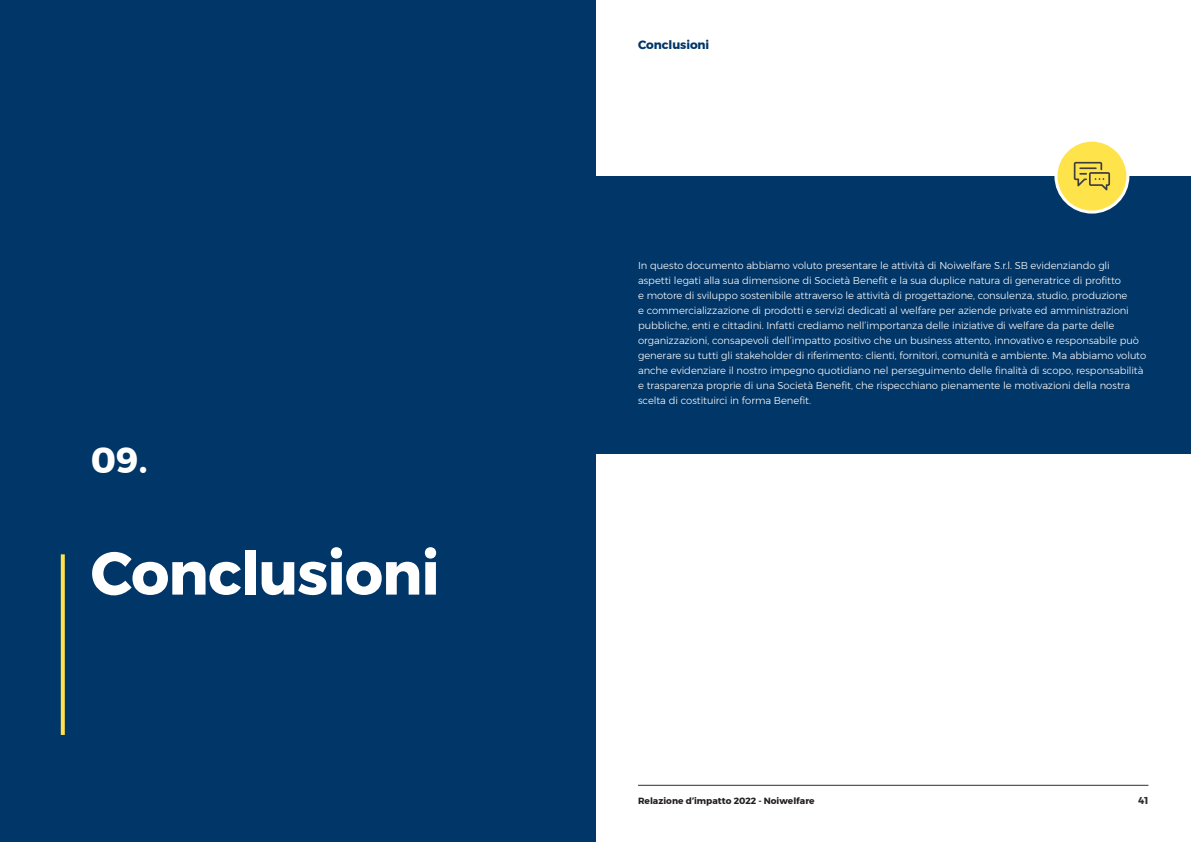
<style>
.page{position:relative;width:1191px;height:842px;background:#fff}
.page>*{position:absolute;margin:0;border:0;box-sizing:border-box;transform-origin:0 0}
.t1{font:700 60px "Montserrat";letter-spacing:-.02em;color:#fff}
.t2{font:700 36px "Montserrat";color:#fff}
.t3{font:700 12px "Montserrat";letter-spacing:-.005em;color:#003668}
.t4{font:300 10px/15px "Montserrat";letter-spacing:-.005em;color:#fff}
.t5{font:700 10px "Montserrat";color:#312f30}
.t6{font:700 9px "Montserrat";letter-spacing:.005em;color:#231f20}
</style>
<div class="page">
<hr style="left:638px;top:785px;width:510px;height:1px;background:#312f30">
<div style="left:0;top:0;width:595px;height:842px;background:#003668"></div>
<svg style="left:61px;top:554px;width:4px;height:181px"></svg>
<div style="left:587px;top:176px;width:604px;height:278px;background:#003668"></div>
<div style="left:1056px;top:140px;width:71px;height:72px;background:#ffe34b;border-radius:50%"></div>
<div style="left:1054px;top:139px;width:75px;height:75px;border:3px solid #fff;border-radius:50%"></div>
<svg style="left:1073px;top:162px;width:37px;height:28px"></svg>
<h2 class="t2" style="left:91px;top:431px;width:58px">09.</h2>
<h1 class="t1" style="left:91px;top:525px;width:351px">Conclusioni</h1>
<p class="t3" style="left:638px;top:36px;width:73px">Conclusioni</p>
<p class="t4" style="left:638px;top:258px;width:509px">In questo documento abbiamo voluto presentare le attività di Noiwelfare S.r.l. SB evidenziando gli<br>aspetti legati alla sua dimensione di Società Benefit e la sua duplice natura di generatrice di profitto<br>e motore di sviluppo sostenibile attraverso le attività di progettazione, consulenza, studio, produzione<br>e commercializzazione di prodotti e servizi dedicati al welfare per aziende private ed amministrazioni pubbliche, enti e cittadini. Infatti crediamo nell’importanza delle iniziative di welfare da parte delle organizzazioni, consapevoli dell’impatto positivo che un business attento, innovativo e responsabile può generare su tutti gli stakeholder di riferimento: clienti, fornitori, comunità e ambiente. Ma abbiamo voluto anche evidenziare il nostro impegno quotidiano nel perseguimento delle finalità di scopo, responsabilità e trasparenza proprie di una Società Benefit, che rispecchiano pienamente le motivazioni della nostra scelta di costituirci in forma Benefit.</p>
<p class="t6" style="left:638px;top:794px;width:178px">Relazione d’impatto 2022 - Noiwelfare</p>
<p class="t5" style="left:1138px;top:792px;width:11px">41</p>
</div>
